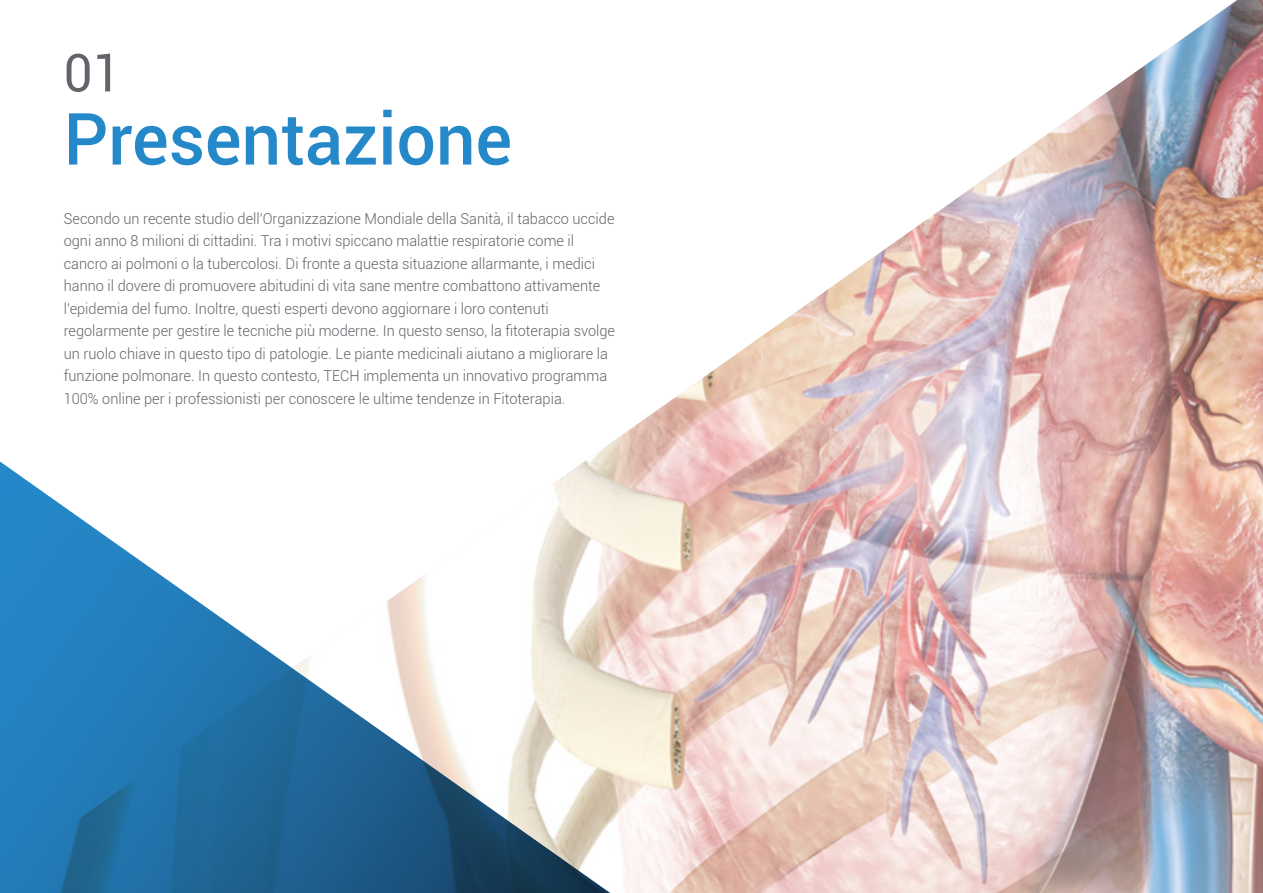
<style>
.page{position:relative;width:1263px;height:893px;background:#fff}
.page>*{position:absolute;margin:0;border:0;box-sizing:border-box;transform-origin:0 0}
.t1{font:500 72px "Roboto";color:#2488c9}
.t2{font:52.5px "Roboto";color:#61646a}
.t3{font:300 15px/22.5px "Roboto";color:#61646a}
</style>
<div class="page">
<img style="left:607px;top:0;width:656px;height:893px">
<svg style="left:0;top:446px;width:640px;height:447px"></svg>
<h2 class="t2" style="left:64px;top:36px;width:59px">01</h2>
<h1 class="t1" style="left:64px;top:88px;width:450px">Presentazione</h1>
<p class="t3" style="left:64px;top:207px;width:553px">Secondo un recente studio dell'Organizzazione Mondiale della Sanità, il tabacco uccide ogni anno 8 milioni di cittadini. Tra i motivi spiccano malattie respiratorie come il cancro ai polmoni o la tubercolosi. Di fronte a questa situazione allarmante, i medici hanno il dovere di promuovere abitudini di vita sane mentre combattono attivamente l'epidemia del fumo. Inoltre, questi esperti devono aggiornare i loro contenuti regolarmente per gestire le tecniche più moderne. In questo senso, la fitoterapia svolge un ruolo chiave in questo tipo di patologie. Le piante medicinali aiutano a migliorare la funzione polmonare. In questo contesto, TECH implementa un innovativo programma 100% online per i professionisti per conoscere le ultime tendenze in Fitoterapia.</p>
</div>
